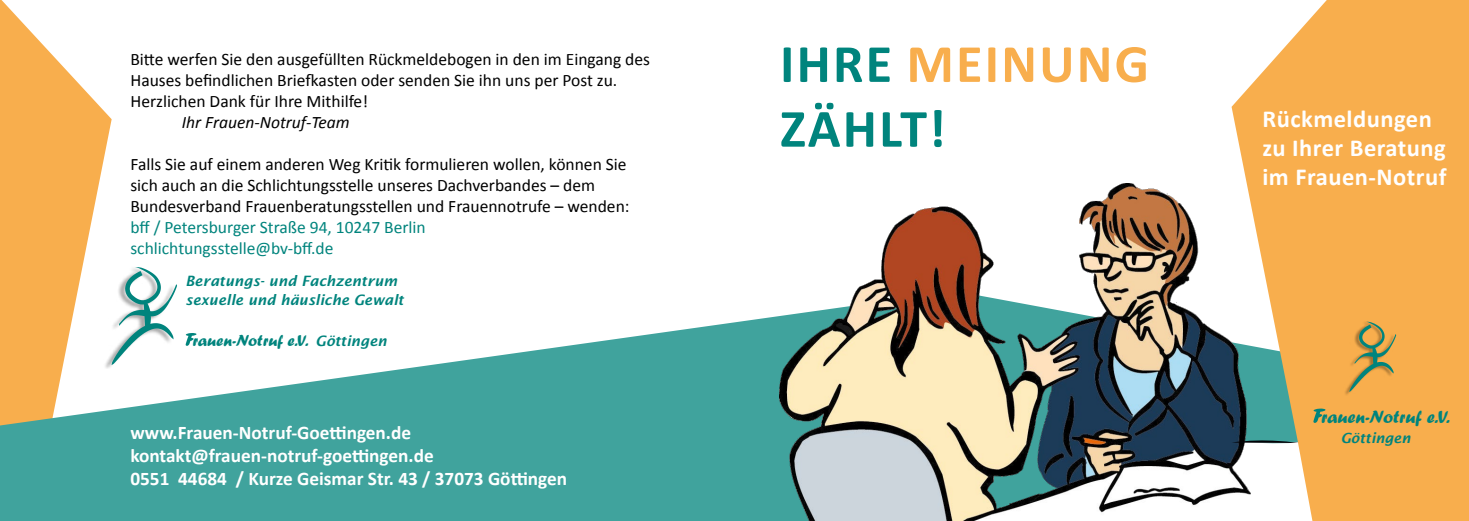
<style>
.page{position:relative;width:1469px;height:521px;background:#fff}
.page>*{position:absolute;margin:0;border:0;box-sizing:border-box;transform-origin:0 0}
.t1{font:700 54.25px/64.8px "Calibri";letter-spacing:.04em;color:#00847d}
.t2{font:700 24.5px/29.4px "Calibri";letter-spacing:.02em;color:#fff}
.t3{font:700 19.25px/23.1px "Calibri";color:#fff}
.t4{font:18.38px "Forte";color:#00847d}
.t5{font:17.5px/21px "Calibri";color:#000}
.t6{font:17.5px/21px "Calibri";color:#00847d}
.t7{font:italic 17.5px "Calibri";color:#000}
.t8{font:16.62px "Forte";color:#00847d}
.t9{font:italic 600 14.17px/19.8px "Lucida Sans";color:#00847d}
.t10{font:italic 600 14px "Lucida Sans";color:#00847d}
.t11{font:italic 600 12.42px "Lucida Sans";color:#00847d}
.s1{font-family:"Lucida Sans";font-weight:600;font-style:italic;font-size:14.17px}
.s2{color:#f8ae4d}
.s3{font-family:"Lucida Sans";font-weight:600;font-style:italic;font-size:15.92px}
</style>
<div class="page">
<svg style="left:0;top:0;width:112px;height:291px;fill:#f8ae4d"></svg>
<svg style="left:0;top:291px;width:780px;height:230px;fill:#40a39d"></svg>
<svg style="left:1231px;top:0;width:237px;height:521px;background:#f3b662"></svg>
<img style="left:780px;top:183px;width:470px;height:338px">
<div style="left:1343px;top:321px;width:51px;height:74px;background:#f8ae4d"></div>
<svg style="left:1349px;top:322px;width:47px;height:70px"></svg>
<svg style="left:1313px;top:408px;width:12px;height:15px"></svg>
<div style="left:104px;top:266px;width:71px;height:103px;background:#000;opacity:.35"></div>
<svg style="left:111px;top:267px;width:66px;height:98px"></svg>
<svg style="left:186px;top:333px;width:10px;height:13px"></svg>
<svg style="left:1231px;top:437px;width:67px;height:7px"></svg>
<p class="t5" style="left:130px;top:48px;width:521px">Bitte werfen Sie den ausgefüllten Rückmeldebogen in den im Eingang des<br>Hauses befindlichen Briefkasten oder senden Sie ihn uns per Post zu.<br>Herzlichen Dank für Ihre Mithilfe!</p>
<p class="t7" style="left:182px;top:110px;width:169px">Ihr Frauen-Notruf-Team</p>
<p class="t5" style="left:130px;top:153px;width:500px">Falls Sie auf einem anderen Weg Kritik formulieren wollen, können Sie sich auch an die Schlichtungsstelle unseres Dachverbandes – dem<br>Bundesverband Frauenberatungsstellen und Frauennotrufe – wenden:</p>
<p class="t6" style="left:130px;top:216px;width:297px">bff / Petersburger Straße 94, 10247 Berlin schlichtungsstelle@bv-bff.de</p>
<p class="t11" style="left:191px;top:268px;width:185px">Beratungs- und Fachzentrum</p>
<p class="t9" style="left:186px;top:271px;width:219px">Beratungs- und Fachzentrum sexuelle und häusliche Gewalt</p>
<p class="t8" style="left:193px;top:330px;width:195px">rauen-Notruf e.V. <span class="s1">Göttingen</span></p>
<p class="t3" style="left:130px;top:421px;width:438px">www.Frauen-Notruf-Goettingen.de kontakt@frauen-notruf-goettingen.de<br>0551 44684 / Kurze Geismar Str. 43 / 37073 Göttingen</p>
<h1 class="t1" style="left:780px;top:31px;width:371px">IHRE <span class="s2">MEINUNG<br></span>ZÄHLT!</h1>
<h2 class="t2" style="left:1262px;top:104px;width:185px">Rückmeldungen zu Ihrer Beratung im Frauen-Notruf</h2>
<p class="t4" style="left:1321px;top:406px;width:150px">rauen-Notruf e.V. <span class="s3">G</span></p>
<p class="t10" style="left:1340px;top:430px;width:71px">Göttingen</p>
</div>
